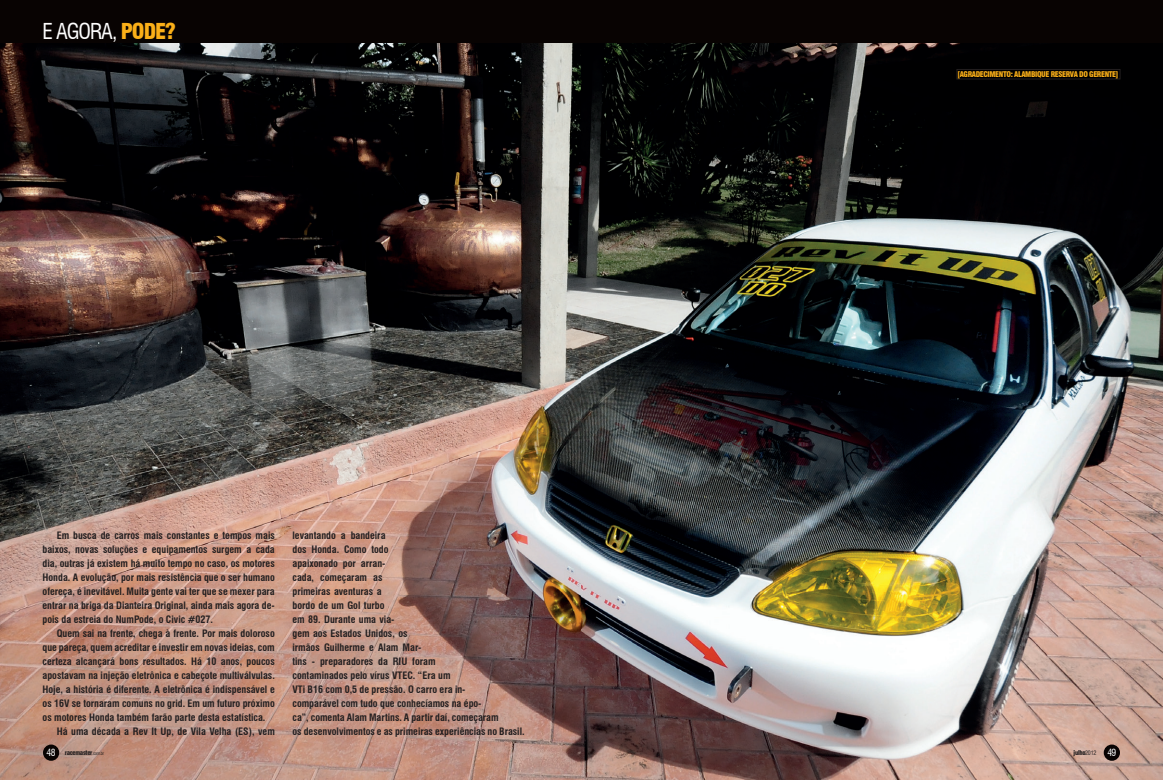
<style>
.page{position:relative;width:1163px;height:780px;background:#fff}
.page>*{position:absolute;margin:0;border:0;box-sizing:border-box;transform-origin:0 0}
.t1{font:condensed 21.4px "Swiss 721 BT";letter-spacing:-.05em;color:#fff}
.t2{font:700 condensed 10px/14px "Swiss 721 BT";color:#231f20}
.t3{font:900 condensed 7.7px "Swiss 721 BT";letter-spacing:-.05em;color:#faaf18}
.t4{font:900 condensed 6.5px "Swiss 721 BT";letter-spacing:-.05em;color:#231f20}
.s1{font-weight:900;color:#faaf18}
.s2{font-weight:400;font-size:9.6px;color:#fff}
.s3{font-weight:400;font-size:4.5px}
.s4{font-weight:400;font-size:6px}
</style>
<div class="page">
<img style="left:0;top:43px;width:1162px;height:737px">
<div style="left:43px;top:744px;width:16px;height:16px;background:#080302;border-radius:50%"></div>
<div style="left:0;top:0;width:581px;height:43px;background:#080302"></div>
<div style="left:1103px;top:744px;width:16px;height:16px;background:#080302;border-radius:50%"></div>
<div style="left:581px;top:0;width:581px;height:43px;background:#080302"></div>
<div style="left:956px;top:69px;width:163px;height:10px;background:#000001"></div>
<div style="left:956px;top:69px;width:164px;height:10px;border:1px solid #231f20"></div>
<p class="t1" style="left:43px;top:18px;width:135px">E AGORA, <span class="s1">PODE?</span></p>
<p class="t2" style="left:57px;top:528px;width:219px">Em busca de carros mais constantes e tempos mais</p>
<p class="t2" style="left:43px;top:542px;width:234px">baixos, novas soluções e equipamentos surgem a cada</p>
<p class="t2" style="left:43px;top:556px;width:234px">dia, outras já existem há muito tempo no caso, os motores</p>
<p class="t2" style="left:43px;top:570px;width:234px">Honda. A evolução, por mais resistência que o ser humano</p>
<p class="t2" style="left:43px;top:584px;width:234px">ofereça, é inevitável. Muita gente vai ter que se mexer para</p>
<p class="t2" style="left:43px;top:598px;width:234px">entrar na briga da Dianteira Original, ainda mais agora de-</p>
<p class="t2" style="left:43px;top:612px;width:172px">pois da estreia do NumPode, o Civic #027.</p>
<p class="t2" style="left:57px;top:626px;width:219px">Quem sai na frente, chega à frente. Por mais doloroso</p>
<p class="t2" style="left:43px;top:640px;width:234px">que pareça, quem acreditar e investir em novas ideias, com</p>
<p class="t2" style="left:43px;top:654px;width:234px">certeza alcançará bons resultados. Há 10 anos, poucos</p>
<p class="t2" style="left:43px;top:668px;width:234px">apostavam na injeção eletrônica e cabeçote multiválvulas.</p>
<p class="t2" style="left:43px;top:682px;width:234px">Hoje, a história é diferente. A eletrônica é indispensável e</p>
<p class="t2" style="left:43px;top:696px;width:234px">os 16V se tornaram comuns no grid. Em um futuro próximo</p>
<p class="t2" style="left:43px;top:710px;width:224px">os motores Honda também farão parte desta estatística.</p>
<p class="t2" style="left:57px;top:724px;width:219px">Há uma década a Rev It Up, de Vila Velha (ES), vem</p>
<p class="t4" style="left:47px;top:748px;width:59px"><span class="s2">48</span> racemaster<span class="s3">.com.br</span></p>
<p class="t2" style="left:292px;top:528px;width:234px">levantando a bandeira<br>dos Honda. Como todo<br>apaixonado por arran-<br>cada, começaram as<br>primeiras aventuras a<br>bordo de um Gol turbo<br>em 89. Durante uma via-<br>gem aos Estados Unidos, os<br>irmãos Guilherme e Alam Mar-<br>tins - preparadores da RIU foram<br>contaminados pelo vírus VTEC. “Era um<br>VTi B16 com 0,5 de pressão. O carro era in-<br>comparável com tudo que conhecíamos na épo-<br>ca”, comenta Alam Martins. A partir daí, começaram<br>os desenvolvimentos e as primeiras experiências no Brasil.</p>
<p class="t3" style="left:957px;top:70px;width:162px">[AGRADECIMENTO: ALAMBIQUE RESERVA DO GERENTE]</p>
<p class="t4" style="left:1073px;top:748px;width:44px">julho<span class="s4">2012</span> <span class="s2">49</span></p>
</div>
